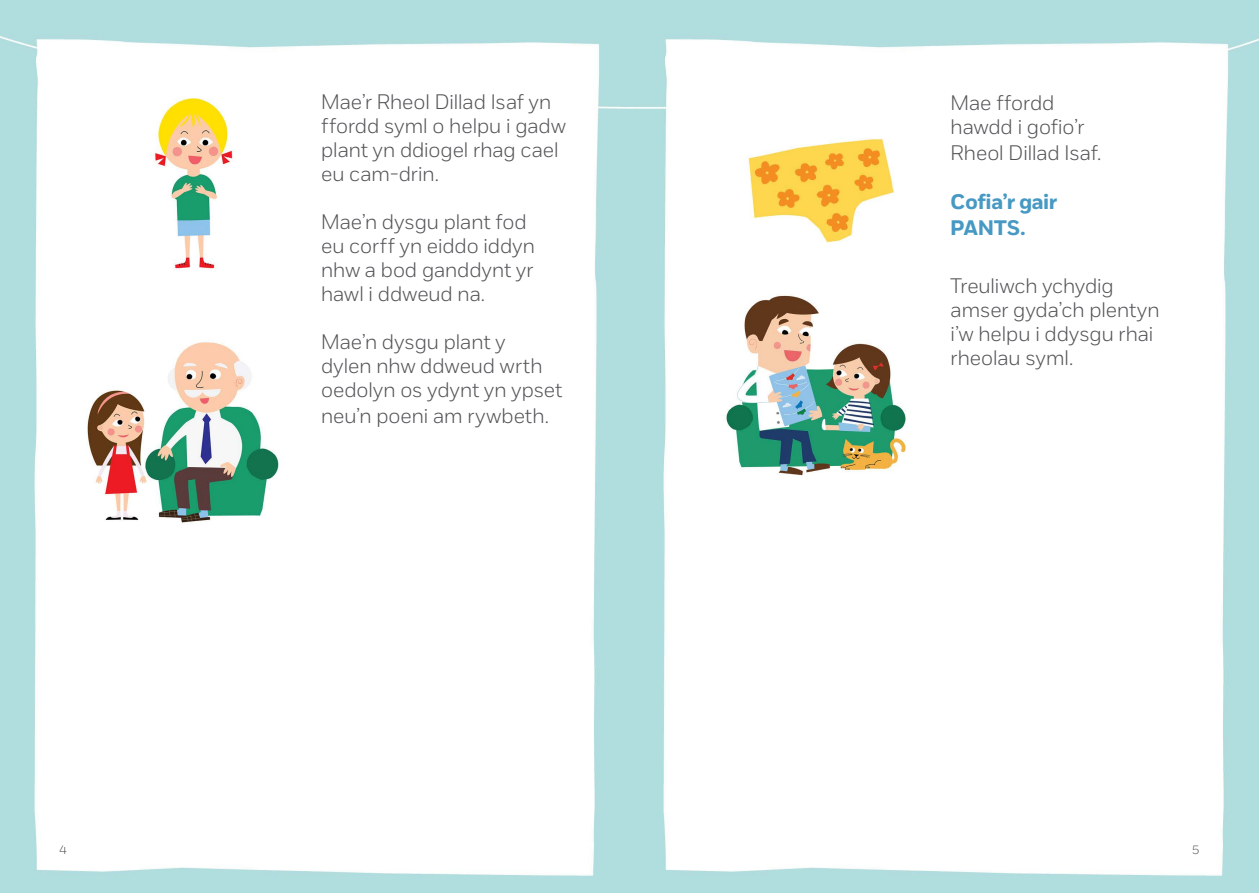
<style>
.page{position:relative;width:1259px;height:893px;background:#fff}
.page>*{position:absolute;margin:0;border:0;box-sizing:border-box;transform-origin:0 0}
.t1{font:300 21px/24px "NSPCC";color:#525455}
.t2{font:700 21px/25.8px "NSPCC";letter-spacing:.01em;color:#4799c3}
.t3{font:300 12px "NSPCC";color:#525455}
</style>
<div class="page">
<img style="left:0;top:0;width:1259px;height:893px">
<p class="t1" style="left:321px;top:90px;width:246px">Mae’r Rheol Dillad Isaf yn ffordd syml o helpu i gadw plant yn ddiogel rhag cael eu cam-drin.</p>
<p class="t1" style="left:321px;top:210px;width:215px">Mae’n dysgu plant fod eu corff yn eiddo iddyn nhw a bod ganddynt yr hawl i ddweud na.</p>
<p class="t1" style="left:321px;top:330px;width:243px;line-height:24.6px">Mae’n dysgu plant y<br>dylen nhw ddweud wrth oedolyn os ydynt yn ypset neu’n poeni am rywbeth.</p>
<p class="t1" style="left:950px;top:90px;width:152px;line-height:24.9px">Mae ffordd hawdd i gofio’r<br>Rheol Dillad Isaf.</p>
<p class="t2" style="left:950px;top:189px;width:108px">Cofia’r gair<br>PANTS.</p>
<p class="t1" style="left:950px;top:274px;width:210px">Treuliwch ychydig amser gyda’ch plentyn i’w helpu i ddysgu rhai rheolau syml.</p>
<p class="t3" style="left:60px;top:843px;width:9px">4</p>
<p class="t3" style="left:1192px;top:843px;width:9px">5</p>
</div>
